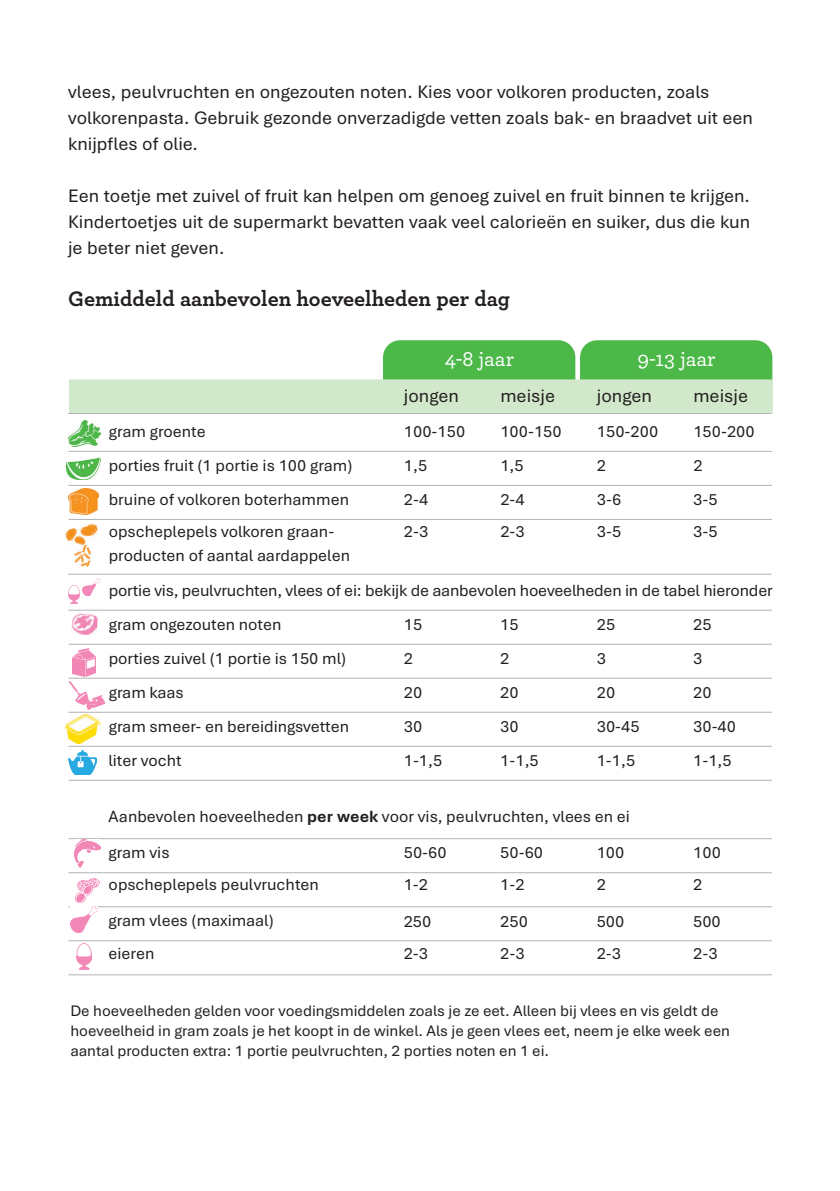
<style>
.page{position:relative;width:840px;height:1191px;background:#fff}
.page>*{position:absolute;margin:0;border:0;box-sizing:border-box;transform-origin:0 0}
.t1{font:700 22px "Archer";color:#231f20}
.t2{font:500 22px "Archer";color:#fff}
.t3{font:19px/26px "Bierstadt";color:#231f20}
.t4{font:17px/24px "Bierstadt";color:#231f20}
.t5{font:16px/20px "Bierstadt";color:#231f20}
.s1{font-weight:700}
</style>
<div class="page">
<div style="left:383px;top:340px;width:192px;height:58px;background:#4cb848;border-radius:17px"></div>
<div style="left:579px;top:340px;width:193px;height:58px;background:#4cb848;border-radius:17px"></div>
<img style="left:72px;top:648px;width:23px;height:29px">
<img style="left:69px;top:681px;width:35px;height:28px">
<img style="left:71px;top:613px;width:27px;height:22px">
<img style="left:66px;top:714px;width:34px;height:29px">
<img style="left:65px;top:523px;width:33px;height:22px">
<div style="left:69px;top:379px;width:703px;height:34px;background:#d2e8ca"></div>
<hr style="left:68px;top:413px;width:703px;height:1px;background:#b2b3b7">
<hr style="left:68px;top:451px;width:703px;height:1px;background:#b2b3b7">
<hr style="left:68px;top:485px;width:703px;height:1px;background:#b2b3b7">
<hr style="left:68px;top:519px;width:703px;height:1px;background:#b2b3b7">
<hr style="left:68px;top:574px;width:703px;height:1px;background:#b2b3b7">
<hr style="left:68px;top:609px;width:703px;height:1px;background:#b2b3b7">
<hr style="left:68px;top:643px;width:703px;height:1px;background:#b2b3b7">
<hr style="left:68px;top:677px;width:703px;height:1px;background:#b2b3b7">
<hr style="left:68px;top:711px;width:703px;height:1px;background:#b2b3b7">
<hr style="left:68px;top:746px;width:703px;height:1px;background:#b2b3b7">
<hr style="left:68px;top:780px;width:703px;height:1px;background:#b2b3b7">
<hr style="left:68px;top:838px;width:703px;height:1px;background:#b2b3b7">
<hr style="left:68px;top:872px;width:703px;height:1px;background:#b2b3b7">
<hr style="left:68px;top:906px;width:703px;height:1px;background:#b2b3b7">
<hr style="left:68px;top:940px;width:703px;height:1px;background:#b2b3b7">
<hr style="left:68px;top:974px;width:703px;height:1px;background:#b2b3b7">
<img style="left:68px;top:420px;width:32px;height:27px">
<img style="left:66px;top:458px;width:35px;height:21px">
<img style="left:68px;top:488px;width:31px;height:26px">
<img style="left:68px;top:585px;width:11px;height:19px">
<img style="left:69px;top:750px;width:27px;height:24px">
<img style="left:74px;top:545px;width:17px;height:21px">
<img style="left:82px;top:578px;width:18px;height:17px">
<img style="left:74px;top:839px;width:26px;height:28px">
<img style="left:76px;top:878px;width:24px;height:24px">
<img style="left:70px;top:906px;width:28px;height:26px">
<img style="left:76px;top:943px;width:16px;height:26px">
<p class="t3" style="left:68px;top:79px;width:686px">vlees, peulvruchten en ongezouten noten. Kies voor volkoren producten, zoals volkorenpasta. Gebruik gezonde onverzadigde vetten zoals bak- en braadvet uit een knijpfles of olie.</p>
<p class="t3" style="left:68px;top:183px;width:683px;text-align:justify">Een toetje met zuivel of fruit kan helpen om genoeg zuivel en fruit binnen te krijgen.<br>Kindertoetjes uit de supermarkt bevatten vaak veel calorieën en suiker, dus die kun je beter niet geven.</p>
<p class="t1" style="left:68px;top:281px;width:443px">Gemiddeld aanbevolen hoeveelheden per dag</p>
<p class="t2" style="left:444px;top:343px;width:71px">4-8 jaar</p>
<p class="t2" style="left:637px;top:343px;width:80px">9-13 jaar</p>
<p class="t3" style="left:403px;top:383px;width:57px">jongen</p>
<p class="t3" style="left:500px;top:383px;width:56px">meisje</p>
<p class="t3" style="left:596px;top:383px;width:57px">jongen</p>
<p class="t3" style="left:693px;top:383px;width:56px">meisje</p>
<p class="t4" style="left:109px;top:419px;width:98px">gram groente</p>
<p class="t4" style="left:403px;top:419px;width:63px">100-150</p>
<p class="t4" style="left:500px;top:419px;width:63px">100-150</p>
<p class="t4" style="left:596px;top:419px;width:63px">150-200</p>
<p class="t4" style="left:693px;top:419px;width:63px">150-200</p>
<p class="t4" style="left:109px;top:453px;width:245px">porties fruit (1 portie is 100 gram)</p>
<p class="t4" style="left:403px;top:453px;width:25px">1,5</p>
<p class="t4" style="left:500px;top:453px;width:25px">1,5</p>
<p class="t4" style="left:596px;top:453px;width:11px">2</p>
<p class="t4" style="left:693px;top:453px;width:11px">2</p>
<p class="t4" style="left:109px;top:487px;width:242px">bruine of volkoren boterhammen</p>
<p class="t4" style="left:403px;top:487px;width:26px">2-4</p>
<p class="t4" style="left:500px;top:487px;width:26px">2-4</p>
<p class="t4" style="left:596px;top:487px;width:26px">3-6</p>
<p class="t4" style="left:693px;top:487px;width:26px">3-5</p>
<p class="t4" style="left:109px;top:519px;width:243px">opscheplepels volkoren graan&shy;producten of aantal aardappelen</p>
<p class="t4" style="left:403px;top:519px;width:26px">2-3</p>
<p class="t4" style="left:500px;top:519px;width:26px">2-3</p>
<p class="t4" style="left:596px;top:519px;width:26px">3-5</p>
<p class="t4" style="left:693px;top:519px;width:26px">3-5</p>
<p class="t4" style="left:109px;top:573px;width:665px;line-height:34px">portie vis, peulvruchten, vlees of ei: bekijk de aanbevolen hoeveelheden in de tabel hieronder gram ongezouten noten</p>
<p class="t4" style="left:403px;top:612px;width:20px">15</p>
<p class="t4" style="left:500px;top:612px;width:20px">15</p>
<p class="t4" style="left:596px;top:612px;width:20px">25</p>
<p class="t4" style="left:693px;top:612px;width:20px">25</p>
<p class="t4" style="left:109px;top:646px;width:239px">porties zuivel (1 portie is 150 ml)</p>
<p class="t4" style="left:403px;top:646px;width:11px">2</p>
<p class="t4" style="left:500px;top:646px;width:11px">2</p>
<p class="t4" style="left:596px;top:646px;width:11px">3</p>
<p class="t4" style="left:692px;top:646px;width:11px">3</p>
<p class="t4" style="left:109px;top:680px;width:77px">gram kaas</p>
<p class="t4" style="left:403px;top:680px;width:20px">20</p>
<p class="t4" style="left:500px;top:680px;width:20px">20</p>
<p class="t4" style="left:596px;top:680px;width:20px">20</p>
<p class="t4" style="left:692px;top:680px;width:20px">20</p>
<p class="t4" style="left:109px;top:714px;width:242px">gram smeer- en bereidingsvetten</p>
<p class="t4" style="left:403px;top:714px;width:20px">30</p>
<p class="t4" style="left:500px;top:714px;width:20px">30</p>
<p class="t4" style="left:596px;top:714px;width:44px">30-45</p>
<p class="t4" style="left:692px;top:714px;width:44px">30-40</p>
<p class="t4" style="left:109px;top:748px;width:75px">liter vocht</p>
<p class="t4" style="left:403px;top:748px;width:40px">1-1,5</p>
<p class="t4" style="left:500px;top:748px;width:40px">1-1,5</p>
<p class="t4" style="left:596px;top:748px;width:40px">1-1,5</p>
<p class="t4" style="left:692px;top:748px;width:40px">1-1,5</p>
<p class="t4" style="left:109px;top:799px;width:522px;line-height:36.2px">Aanbevolen hoeveelheden <span class="s1">per week</span> voor vis, peulvruchten, vlees en ei gram vis</p>
<p class="t4" style="left:403px;top:841px;width:44px">50-60</p>
<p class="t4" style="left:500px;top:841px;width:44px">50-60</p>
<p class="t4" style="left:596px;top:841px;width:29px">100</p>
<p class="t4" style="left:692px;top:841px;width:29px">100</p>
<p class="t4" style="left:108px;top:873px;width:211px">opscheplepels peulvruchten</p>
<p class="t4" style="left:403px;top:873px;width:26px">1-2</p>
<p class="t4" style="left:500px;top:873px;width:26px">1-2</p>
<p class="t4" style="left:596px;top:873px;width:11px">2</p>
<p class="t4" style="left:692px;top:873px;width:11px">2</p>
<p class="t4" style="left:108px;top:908px;width:167px">gram vlees (maximaal)</p>
<p class="t4" style="left:403px;top:909px;width:29px">250</p>
<p class="t4" style="left:500px;top:909px;width:29px">250</p>
<p class="t4" style="left:596px;top:909px;width:29px">500</p>
<p class="t4" style="left:692px;top:909px;width:29px">500</p>
<p class="t4" style="left:108px;top:941px;width:47px">eieren</p>
<p class="t4" style="left:403px;top:941px;width:26px">2-3</p>
<p class="t4" style="left:500px;top:941px;width:26px">2-3</p>
<p class="t4" style="left:596px;top:941px;width:26px">2-3</p>
<p class="t4" style="left:692px;top:941px;width:26px">2-3</p>
<p class="t5" style="left:70px;top:1001px;width:660px">De hoeveelheden gelden voor voedingsmiddelen zoals je ze eet. Alleen bij vlees en vis geldt de hoeveelheid in gram zoals je het koopt in de winkel. Als je geen vlees eet, neem je elke week een aantal producten extra: 1 portie peulvruchten, 2 porties noten en 1 ei.</p>
</div>
